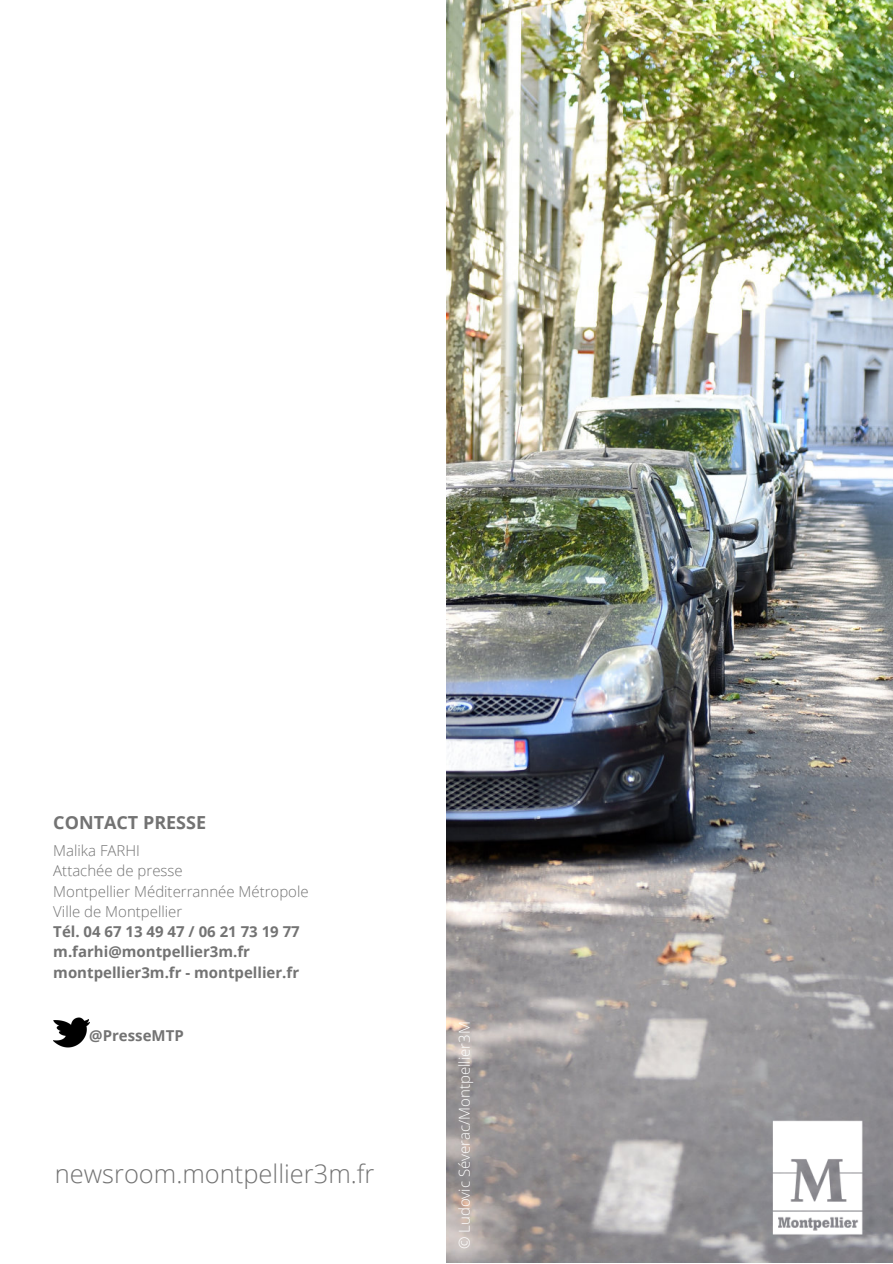
<style>
.page{position:relative;width:893px;height:1264px;background:#fff}
.page>*{position:absolute;margin:0;border:0;box-sizing:border-box;transform-origin:0 0}
.t1{font:300 25.5px "Open Sans";color:#737373}
.t2{font:700 18px "Open Sans";color:#737373}
.t3{font:700 15px/20.2px "Open Sans";color:#737373}
.t4{font:300 15px/20.2px "Open Sans";color:#737373}
.t5{font:300 15px "Open Sans";color:#fff}
</style>
<div class="page">
<img style="left:446px;top:0;width:446px;height:1262px">
<img style="left:53px;top:1017px;width:36px;height:31px">
<img style="left:759px;top:1087px;width:133px;height:175px">
<p class="t2" style="left:53px;top:810px;width:154px">CONTACT PRESSE</p>
<p class="t4" style="left:53px;top:840px;width:257px">Malika FARHI<br>Attachée de presse<br>Montpellier Méditerrannée Métropole<br>Ville de Montpellier</p>
<p class="t3" style="left:53px;top:921px;width:248px">Tél. 04 67 13 49 47 / 06 21 73 19 77 m.farhi@montpellier3m.fr montpellier3m.fr - montpellier.fr</p>
<p class="t3" style="left:89px;top:1025px;width:96px">@PresseMTP</p>
<h1 class="t1" style="left:55px;top:1155px;width:321px">newsroom.montpellier3m.fr</h1>
<p class="t5" style="left:453px;top:1249px;width:229px;rotate:-90deg">© Ludovic Séverac/Montpellier3M</p>
</div>
